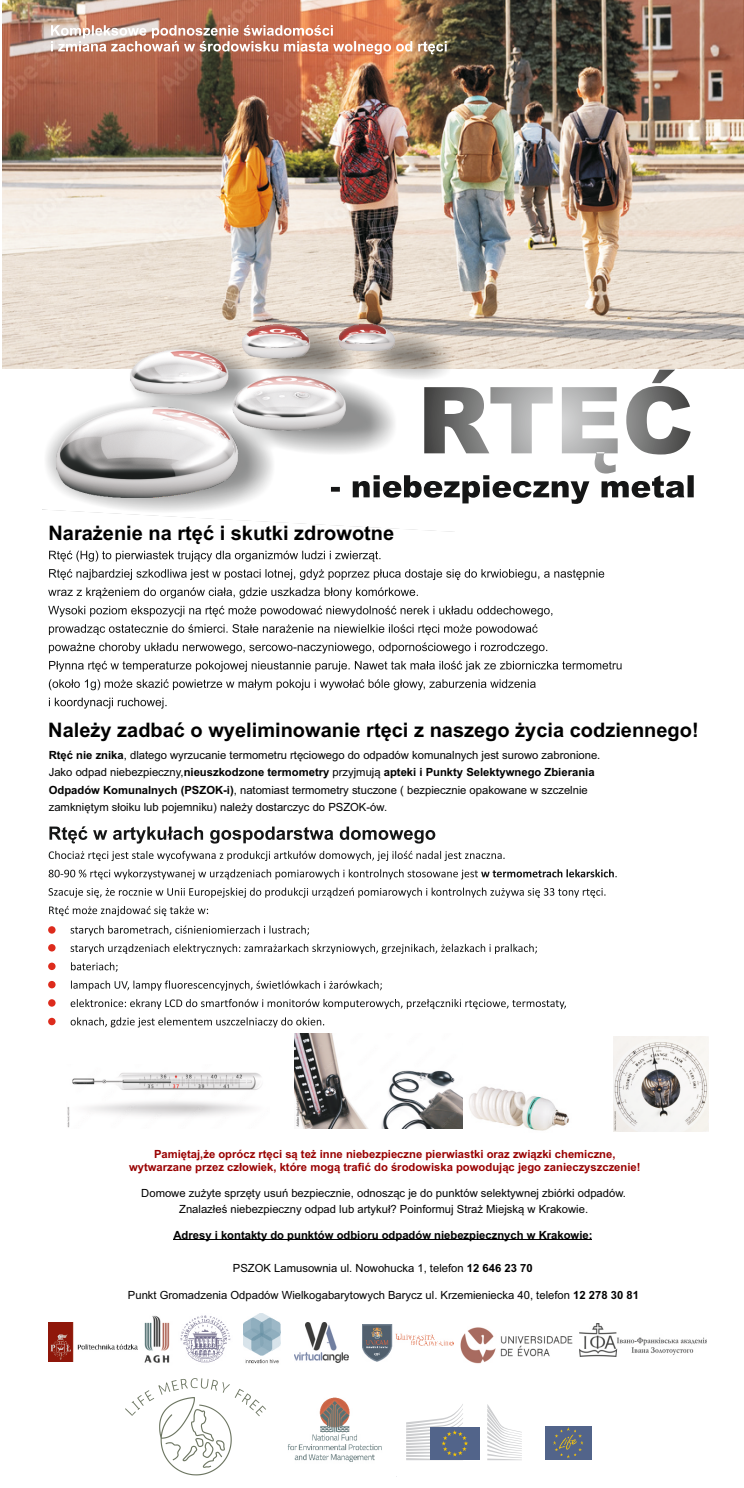
<style>
.page{position:relative;width:744px;height:1488px;background:#fff}
.page>*{position:absolute;margin:0;border:0;box-sizing:border-box;transform-origin:0 0}
.t1{font:700 20px "Arial";color:#000}
.t2{font:11.25px/17.6px "Arial";color:#000;text-align:center}
.t3{font:700 11.25px/12.6px "Arial";color:#900;text-align:center}
.t4{font:700 11.25px "Arial";color:#000}
.s1{font-weight:700}
</style>
<div class="page">
<hr style="left:173px;top:1239px;width:419px;height:1px;background:#000">
<img style="left:67px;top:1072px;width:194px;height:56px">
<img style="left:144px;top:1315px;width:26px;height:48px">
<img style="left:180px;top:1315px;width:51px;height:48px">
<img style="left:363px;top:1324px;width:90px;height:37px">
<img style="left:295px;top:1322px;width:54px;height:40px">
<img style="left:49px;top:1322px;width:88px;height:39px">
<img style="left:460px;top:1327px;width:112px;height:37px">
<img style="left:244px;top:1313px;width:37px;height:51px">
<img style="left:580px;top:1323px;width:127px;height:33px">
<img style="left:546px;top:1426px;width:45px;height:33px">
<img style="left:287px;top:1397px;width:95px;height:65px">
<svg style="left:487px;top:1404px;width:35px;height:56px"></svg>
<div style="left:430px;top:1427px;width:49px;height:33px;background:#52648a"></div>
<svg style="left:406px;top:1404px;width:62px;height:56px"></svg>
<svg style="left:125px;top:1378px;width:141px;height:97px"></svg>
<img style="left:447px;top:1086px;width:122px;height:45px">
<svg style="left:49px;top:826px;width:386px;height:17px"></svg>
<svg style="left:49px;top:851px;width:567px;height:46px"></svg>
<svg style="left:49px;top:906px;width:159px;height:10px"></svg>
<svg style="left:48px;top:550px;width:573px;height:158px"></svg>
<div style="left:48px;top:926px;width:8px;height:7px;background:#dd2b1c;border-radius:50%"></div>
<div style="left:48px;top:944px;width:8px;height:7px;background:#dd2b1c;border-radius:50%"></div>
<div style="left:48px;top:962px;width:8px;height:8px;background:#dd2b1c;border-radius:50%"></div>
<div style="left:48px;top:981px;width:8px;height:7px;background:#dd2b1c;border-radius:50%"></div>
<div style="left:48px;top:999px;width:8px;height:7px;background:#dd2b1c;border-radius:50%"></div>
<svg style="left:48px;top:1017px;width:8px;height:8px"></svg>
<img style="left:613px;top:1036px;width:95px;height:96px">
<img style="left:294px;top:1033px;width:168px;height:95px">
<svg style="left:71px;top:925px;width:495px;height:102px"></svg>
<svg style="left:455px;top:370px;width:238px;height:134px"></svg>
<img style="left:2px;top:0;width:742px;height:368px">
<svg style="left:42px;top:311px;width:413px;height:221px"></svg>
<img style="left:56px;top:324px;width:339px;height:173px">
<img style="left:51px;top:25px;width:396px;height:29px">
<h1 class="t1" style="left:48px;top:525px;width:347px">Narażenie na rtęć i skutki zdrowotne</h1>
<h1 class="t1" style="left:48px;top:722px;width:652px">Należy zadbać o wyeliminowanie rtęci z naszego życia codziennego!</h1>
<p class="t2" style="left:49px;top:747px;width:553px;text-align:left"><span class="s1">Rtęć nie znika</span>, dlatego wyrzucanie termometru rtęciowego do odpadów komunalnych jest surowo zabronione.<br>Jako odpad niebezpieczny,<span class="s1">nieuszkodzone termometry</span> przyjmują <span class="s1">apteki i Punkty Selektywnego Zbierania Odpadów Komunalnych (PSZOK-i)</span>, natomiast termometry stuczone ( bezpiecznie opakowane w szczelnie zamkniętym słoiku lub pojemniku) należy dostarczyc do PSZOK-ów.</p>
<p class="t3" style="left:129px;top:1149px;width:513px">Pamiętaj,że oprócz rtęci są też inne niebezpieczne pierwiastki oraz związki chemiczne, wytwarzane przez człowiek, które mogą trafić do środowiska powodując jego zanieczyszczenie!</p>
<p class="t2" style="left:141px;top:1186px;width:486px;line-height:15.2px">Domowe zużyte sprzęty usuń bezpiecznie, odnosząc je do punktów selektywnej zbiórki odpadów.<br>Znalazłeś niebezpieczny odpad lub artykuł? Poinformuj Straż Miejską w Krakowie.</p>
<p class="t4" style="left:173px;top:1230px;width:420px">Adresy i kontakty do punktów odbioru odpadów niebezpiecznych w Krakowie:</p>
<p class="t2" style="left:233px;top:1260px;width:301px">PSZOK Lamusownia ul. Nowohucka 1, telefon <span class="s1">12 646 23 70</span></p>
<p class="t2" style="left:128px;top:1287px;width:512px">Punkt Gromadzenia Odpadów Wielkogabarytowych Barycz ul. Krzemieniecka 40, telefon <span class="s1">12 278 30 81</span></p>
</div>
